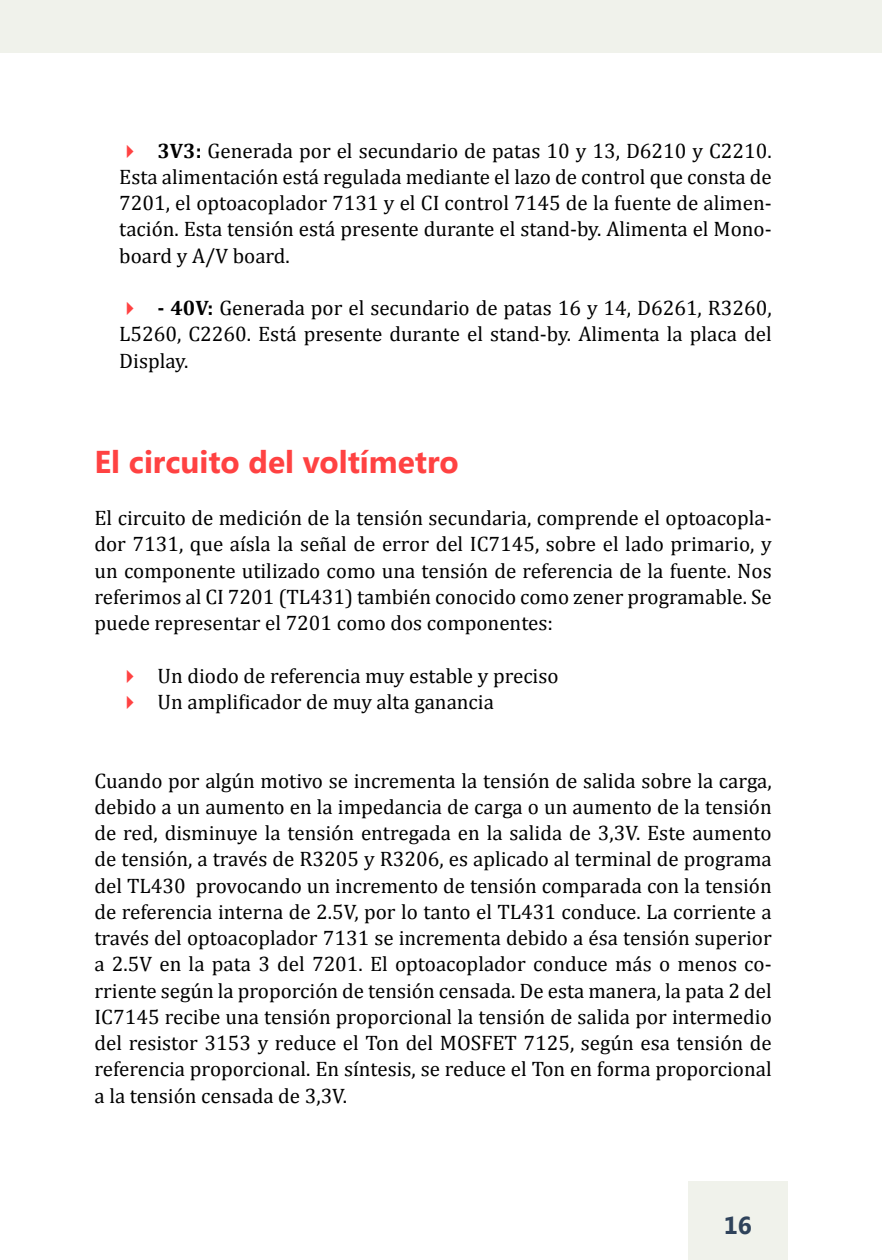
<style>
.page{position:relative;width:882px;height:1260px;background:#fff}
.page>*{position:absolute;margin:0;border:0;box-sizing:border-box;transform-origin:0 0}
.t1{font:700 31.5px "Segoe UI";color:#ff4242}
.t2{font:700 24.5px "Segoe UI";color:#2f435b}
.t3{font:21px/26.2px "Cambria";color:#000;text-align:justify}
.s1{font-weight:700}
</style>
<div class="page">
<div style="left:688px;top:1181px;width:100px;height:79px;background:#f0f2eb"></div>
<div style="left:0;top:0;width:882px;height:52px;background:#f0f2eb"></div>
<p class="t3" style="left:119px;top:137px;width:654px;text-indent:38px"><span class="s1">3V3:</span> Generada por el secundario de patas 10 y 13, D6210 y C2210.<br>Esta alimentación está regulada mediante el lazo de control que consta de 7201, el optoacoplador 7131 y el CI control 7145 de la fuente de alimen&shy;tación. Esta tensión está presente durante el stand-by. Alimenta el Mono&shy;board y A/V board.</p>
<p class="t3" style="left:119px;top:295px;width:654px;text-indent:38px"><span class="s1">- 40V:</span> Generada por el secundario de patas 16 y 14, D6261, R3260, L5260, C2260. Está presente durante el stand-by. Alimenta la placa del Display.</p>
<h1 class="t1" style="left:94px;top:439px;width:366px">El circuito del voltímetro</h1>
<p class="t3" style="left:94px;top:505px;width:679px">El circuito de medición de la tensión secundaria, comprende el optoacopla&shy;dor 7131, que aísla la señal de error del IC7145, sobre el lado primario, y un componente utilizado como una tensión de referencia de la fuente. Nos referimos al CI 7201 (TL431) también conocido como zener programable. Se puede representar el 7201 como dos componentes:</p>
<p class="t3" style="left:158px;top:662px;width:403px">Un diodo de referencia muy estable y preciso<br>Un amplificador de muy alta ganancia</p>
<p class="t3" style="left:94px;top:767px;width:679px">Cuando por algún motivo se incrementa la tensión de salida sobre la carga, debido a un aumento en la impedancia de carga o un aumento de la tensión de red, disminuye la tensión entregada en la salida de 3,3V. Este aumento de tensión, a través de R3205 y R3206, es aplicado al terminal de programa del TL430 provocando un incremento de tensión comparada con la tensión de referencia interna de 2.5V, por lo tanto el TL431 conduce. La corriente a través del optoacoplador 7131 se incrementa debido a ésa tensión superior a 2.5V en la pata 3 del 7201. El optoacoplador conduce más o menos co&shy;rriente según la proporción de tensión censada. De esta manera, la pata 2 del IC7145 recibe una tensión proporcional la tensión de salida por intermedio del resistor 3153 y reduce el Ton del MOSFET 7125, según esa tensión de referencia proporcional. En síntesis, se reduce el Ton en forma proporcional a la tensión censada de 3,3V.</p>
<p class="t2" style="left:724px;top:1208px;width:30px">16</p>
</div>
